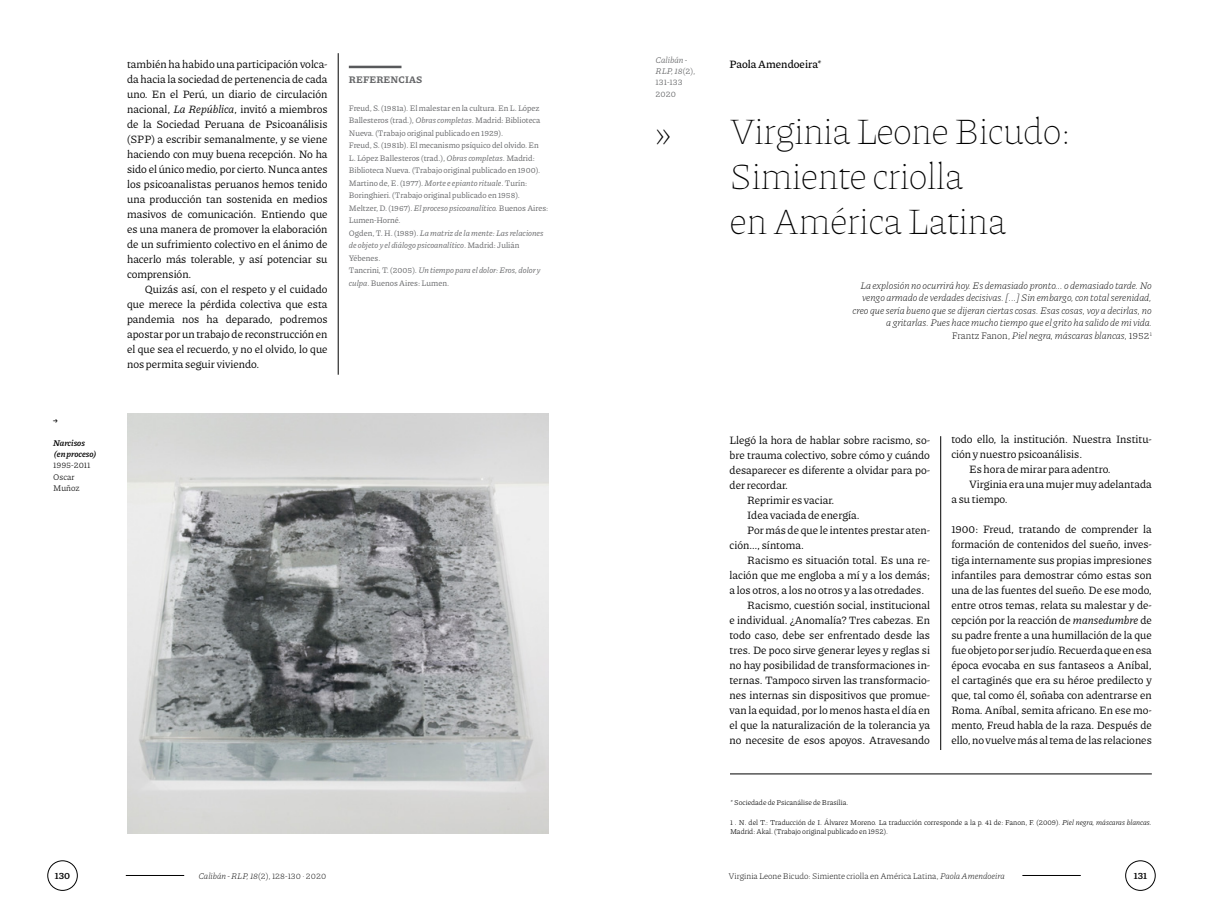
<style>
.page{position:relative;width:1205px;height:922px;background:#fff}
.page>*{position:absolute;margin:0;border:0;box-sizing:border-box;transform-origin:0 0}
.t1{font:100 37.5px/45px "Piazzolla";letter-spacing:-.01em;color:#000}
.t2{font:11.25px/15px "Piazzolla";color:#000;text-align:justify}
.t3{font:500 11.25px "Piazzolla";color:#000}
.t4{font:italic 200 10px/12.5px "Piazzolla";color:#000;text-align:right}
.t5{font:700 10px "Piazzolla";letter-spacing:.01em;color:#636466}
.t6{font:600 10px "Piazzolla";color:#000}
.t7{font:200 8.75px "Piazzolla";color:#000}
.t8{font:300 8.75px/11.2px "Piazzolla";color:#58595b}
.t9{font:italic 600 8.75px/11.2px "Piazzolla";color:#000}
.t10{font:300 8.75px/11.2px "Piazzolla";color:#000}
.t11{font:8.38px/12.5px "Piazzolla";color:#636466}
.t12{font:300 7.5px/9px "Piazzolla";color:#000}
.s1{font-style:italic}
.s2{font-style:normal}
</style>
<div class="page">
<hr style="left:1022px;top:874px;width:59px;height:1px;background:#000">
<div style="left:1125px;top:860px;width:30px;height:30px;border:1px solid #000;border-radius:50%"></div>
<hr style="left:126px;top:874px;width:58px;height:1px;background:#000">
<div style="left:48px;top:860px;width:29px;height:30px;border:1px solid #000;border-radius:50%"></div>
<hr style="left:338px;top:53px;width:1px;height:321px;background:#000">
<hr style="left:349px;top:66px;width:52px;height:2px;background:#58595b">
<img style="left:128px;top:413px;width:421px;height:420px">
<hr style="left:940px;top:436px;width:1px;height:313px;background:#000">
<hr style="left:730px;top:773px;width:422px;height:1px;background:#000">
<p class="t9" style="left:53px;top:414px;width:6px">→</p>
<p class="t9" style="left:53px;top:436px;width:44px">Narcisos (en proceso)</p>
<p class="t10" style="left:53px;top:459px;width:39px">1995-2011<br>Oscar<br>Muñoz</p>
<p class="t2" style="left:127px;top:56px;width:202px">también ha habido una participación volca&shy;da hacia la sociedad de pertenencia de cada uno. En el Perú, un diario de circulación nacional, <span class="s1">La República</span>, invitó a miembros de la Sociedad Peruana de Psicoanálisis (SPP) a escribir semanalmente, y se viene haciendo con muy buena recepción. No ha sido el único medio, por cierto. Nunca antes los psicoanalistas peruanos hemos tenido una producción tan sostenida en medios masivos de comunicación. Entiendo que es una manera de promover la elaboración de un sufrimiento colectivo en el ánimo de hacerlo más tolerable, y así potenciar su comprensión.</p>
<p class="t2" style="left:127px;top:281px;width:202px;text-indent:18px">Quizás así, con el respeto y el cuidado que merece la pérdida colectiva que esta pandemia nos ha deparado, podremos apostar por un trabajo de reconstrucción en el que sea el recuerdo, y no el olvido, lo que nos permita seguir viviendo.</p>
<p class="t5" style="left:349px;top:73px;width:75px">REFERENCIAS</p>
<p class="t11" style="left:349px;top:101px;width:201px">Freud, S. (1981a). El malestar en la cultura. En L. López Ballesteros (trad.), <span class="s1">Obras completas</span>. Madrid: Biblioteca Nueva. (Trabajo original publicado en 1929).<br>Freud, S. (1981b). El mecanismo psíquico del olvido. En<br>L. López Ballesteros (trad.), <span class="s1">Obras completas</span>. Madrid:<br>Biblioteca Nueva. (Trabajo original publicado en 1900).<br>Martino de, E. (1977). <span class="s1">Morte e epianto rituale</span>. Turín:<br>Boringhieri. (Trabajo original publicado en 1958).<br>Meltzer, D. (1967). <span class="s1">El proceso psicoanalítico.</span> Buenos Aires:<br>Lumen-Horné.<br>Ogden, T. H. (1989). <span class="s1">La matriz de la mente: Las relaciones de objeto y el diálogo psicoanalítico</span>. Madrid: Julián Yébenes.<br>Tancrini, T. (2005). <span class="s1">Un tiempo para el dolor: Eros, dolor y culpa</span>. Buenos Aires: Lumen.</p>
<p class="t8" style="left:656px;top:54px;width:41px"><span class="s1">Calibán -<br>RLP, 18</span>(2),<br>131-133<br>2020</p>
<h1 class="t1" style="left:656px;top:110px;width:16px">»</h1>
<p class="t3" style="left:729px;top:57px;width:94px">Paola Amendoeira*</p>
<h1 class="t1" style="left:729px;top:108px;width:343px">Virginia Leone Bicudo:<br>Simiente criolla<br>en América Latina</h1>
<p class="t4" style="left:852px;top:279px;width:301px">La explosión no ocurrirá hoy. Es demasiado pronto... o demasiado tarde. No vengo armado de verdades decisivas. [...] Sin embargo, con total serenidad, creo que sería bueno que se dijeran ciertas cosas. Esas cosas, voy a decirlas, no a gritarlas. Pues hace mucho tiempo que el grito ha salido de mi vida.<br><span class="s2">Frantz Fanon,</span> Piel negra, máscaras blancas, <span class="s2">1952</span><sup>1</sup></p>
<p class="t2" style="left:729px;top:431px;width:202px">Llegó la hora de hablar sobre racismo, so-</p>
<p class="t2" style="left:729px;top:446px;width:202px">bre trauma colectivo, sobre cómo y cuándo</p>
<p class="t2" style="left:729px;top:461px;width:202px">desaparecer es diferente a olvidar para po-</p>
<p class="t2" style="left:729px;top:476px;width:60px">der recordar.</p>
<p class="t2" style="left:747px;top:491px;width:89px">Reprimir es vaciar.</p>
<p class="t2" style="left:747px;top:506px;width:114px">Idea vaciada de energía.</p>
<p class="t2" style="left:747px;top:521px;width:184px">Por más de que le intentes prestar aten-</p>
<p class="t2" style="left:729px;top:536px;width:76px">ción…, síntoma.</p>
<p class="t2" style="left:747px;top:551px;width:184px">Racismo es situación total. Es una re-</p>
<p class="t2" style="left:729px;top:566px;width:202px">lación que me engloba a mí y a los demás;</p>
<p class="t2" style="left:729px;top:581px;width:196px">a los otros, a los no otros y a las otredades.</p>
<p class="t2" style="left:747px;top:596px;width:184px">Racismo, cuestión social, institucional</p>
<p class="t2" style="left:729px;top:611px;width:202px">e individual. ¿Anomalía? Tres cabezas. En</p>
<p class="t2" style="left:729px;top:626px;width:202px">todo caso, debe ser enfrentado desde las</p>
<p class="t2" style="left:729px;top:641px;width:202px">tres. De poco sirve generar leyes y reglas si</p>
<p class="t2" style="left:729px;top:656px;width:202px">no hay posibilidad de transformaciones in-</p>
<p class="t2" style="left:729px;top:671px;width:202px">ternas. Tampoco sirven las transformacio-</p>
<p class="t2" style="left:729px;top:686px;width:202px">nes internas sin dispositivos que promue-</p>
<p class="t2" style="left:729px;top:701px;width:202px">van la equidad, por lo menos hasta el día en</p>
<p class="t2" style="left:729px;top:716px;width:202px">el que la naturalización de la tolerancia ya</p>
<p class="t2" style="left:729px;top:731px;width:202px">no necesite de esos apoyos. Atravesando</p>
<p class="t2" style="left:951px;top:431px;width:202px">todo ello, la institución. Nuestra Institu-</p>
<p class="t2" style="left:951px;top:446px;width:132px">ción y nuestro psicoanálisis.</p>
<p class="t2" style="left:969px;top:461px;width:143px">Es hora de mirar para adentro.</p>
<p class="t2" style="left:969px;top:476px;width:184px">Virginia era una mujer muy adelantada</p>
<p class="t2" style="left:951px;top:491px;width:58px">a su tiempo.</p>
<p class="t2" style="left:951px;top:521px;width:202px">1900: Freud, tratando de comprender la formación de contenidos del sueño, inves&shy;tiga internamente sus propias impresiones infantiles para demostrar cómo estas son una de las fuentes del sueño. De ese modo, entre otros temas, relata su malestar y de&shy;cepción por la reacción de <span class="s1">mansedumbre</span> de su padre frente a una humillación de la que fue objeto por ser judío. Recuerda que en esa época evocaba en sus fantaseos a Aníbal, el cartaginés que era su héroe predilecto y que, tal como él, soñaba con adentrarse en Roma. Aníbal, semita africano. En ese mo&shy;mento, Freud habla de la raza. Después de ello, no vuelve más al tema de las relaciones</p>
<p class="t12" style="left:730px;top:797px;width:119px">* Sociedade de Psicanálise de Brasília.</p>
<p class="t12" style="left:730px;top:817px;width:423px">1 . N. del T.: Traducción de I. Álvarez Moreno. La traducción corresponde a la p. 41 de: Fanon, F. (2009). <span class="s1">Piel negra, máscaras blancas.<br></span>Madrid: Akal. (Trabajo original publicado en 1952).</p>
<p class="t7" style="left:728px;top:870px;width:278px">Virginia Leone Bicudo: Simiente criolla en América Latina, <span class="s1">Paola Amendoeira</span></p>
<p class="t7" style="left:198px;top:870px;width:129px"><span class="s1">Calibán - RLP, 18</span>(2),128-130 · 2020</p>
<p class="t6" style="left:55px;top:868px;width:17px">130</p>
<p class="t6" style="left:1134px;top:868px;width:15px">131</p>
</div>
